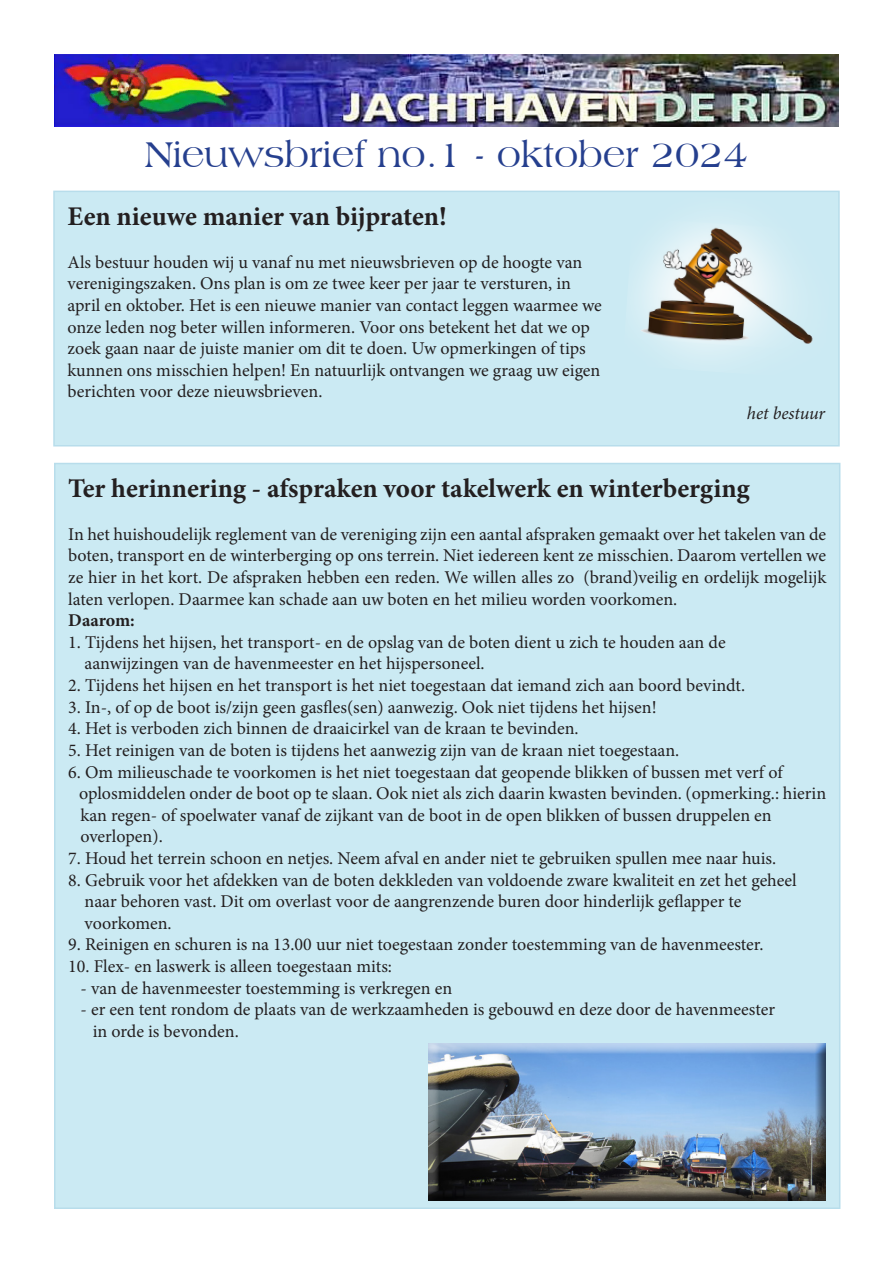
<style>
.page{position:relative;width:893px;height:1263px;background:#fff}
.page>*{position:absolute;margin:0;border:0;box-sizing:border-box;transform-origin:0 0}
.t1{font:37.5px "Americana BT";color:#253f8e}
.t2{font:700 27px "Minion Pro";color:#231f20}
.t3{font:18px/21.6px "Minion Pro";color:#231f20}
.t4{font:italic 18px "Minion Pro";letter-spacing:-.01em;color:#231f20}
.t5{font:700 18px "Minion Pro";letter-spacing:-.005em;color:#231f20}
</style>
<div class="page">
<img style="left:54px;top:54px;width:785px;height:72px">
<div style="left:54px;top:191px;width:785px;height:255px;background:#cbeaf3"></div>
<div style="left:53px;top:191px;width:787px;height:255px;border:2px solid #b8ddeb"></div>
<div style="left:55px;top:463px;width:785px;height:745px;background:#cbeaf3"></div>
<img style="left:622px;top:192px;width:214px;height:167px">
<div style="left:428px;top:1044px;width:399px;height:158px;background:#231f20;opacity:.75"></div>
<p class="t1" style="left:145px;top:132px;width:604px">Nieuwsbrief no.1 - oktober 2024</p>
<p class="t2" style="left:68px;top:197px;width:381px">Een nieuwe manier van bijpraten!</p>
<p class="t3" style="left:68px;top:251px;width:536px">Als bestuur houden wij u vanaf nu met nieuwsbrieven op de hoogte van verenigingszaken. Ons plan is om ze twee keer per jaar te versturen, in april en oktober. Het is een nieuwe manier van contact leggen waarmee we onze leden nog beter willen informeren. Voor ons betekent het dat we op zoek gaan naar de juiste manier om dit te doen. Uw opmerkingen of tips kunnen ons misschien helpen! En natuurlijk ontvangen we graag uw eigen berichten voor deze nieuwsbrieven.</p>
<p class="t4" style="left:747px;top:401px;width:80px">het bestuur</p>
<p class="t2" style="left:68px;top:469px;width:683px">Ter herinnering - afspraken voor takelwerk en winterberging</p>
<p class="t3" style="left:68px;top:523px;width:759px;text-align:justify">In het huishoudelijk reglement van de vereniging zijn een aantal afspraken gemaakt over het takelen van de boten, transport en de winterberging op ons terrein. Niet iedereen kent ze misschien. Daarom vertellen we ze hier in het kort. De afspraken hebben een reden. We willen alles zo (brand)veilig en ordelijk mogelijk laten verlopen. Daarmee kan schade aan uw boten en het milieu worden voorkomen.</p>
<p class="t5" style="left:68px;top:608px;width:68px">Daarom:</p>
<p class="t3" style="left:68px;top:631px;width:659px">1. Tijdens het hijsen, het transport- en de opslag van de boten dient u zich te houden aan de</p>
<p class="t3" style="left:85px;top:653px;width:401px">aanwijzingen van de havenmeester en het hijspersoneel.</p>
<p class="t3" style="left:68px;top:675px;width:678px">2. Tijdens het hijsen en het transport is het niet toegestaan dat iemand zich aan boord bevindt.</p>
<p class="t3" style="left:68px;top:696px;width:590px">3. In-, of op de boot is/zijn geen gasfles(sen) aanwezig. Ook niet tijdens het hijsen!</p>
<p class="t3" style="left:68px;top:718px;width:512px">4. Het is verboden zich binnen de draaicirkel van de kraan te bevinden.</p>
<p class="t3" style="left:68px;top:739px;width:612px">5. Het reinigen van de boten is tijdens het aanwezig zijn van de kraan niet toegestaan.</p>
<p class="t3" style="left:68px;top:761px;width:716px">6. Om milieuschade te voorkomen is het niet toegestaan dat geopende blikken of bussen met verf of</p>
<p class="t3" style="left:79px;top:783px;width:749px">oplosmiddelen onder de boot op te slaan. Ook niet als zich daarin kwasten bevinden. (opmerking.: hierin</p>
<p class="t3" style="left:81px;top:804px;width:693px">kan regen- of spoelwater vanaf de zijkant van de boot in de open blikken of bussen druppelen en</p>
<p class="t3" style="left:81px;top:826px;width:84px">overlopen).</p>
<p class="t3" style="left:68px;top:847px;width:710px">7. Houd het terrein schoon en netjes. Neem afval en ander niet te gebruiken spullen mee naar huis.</p>
<p class="t3" style="left:68px;top:869px;width:730px">8. Gebruik voor het afdekken van de boten dekkleden van voldoende zware kwaliteit en zet het geheel</p>
<p class="t3" style="left:85px;top:891px;width:658px">naar behoren vast. Dit om overlast voor de aangrenzende buren door hinderlijk geflapper te</p>
<p class="t3" style="left:85px;top:912px;width:89px">voorkomen.</p>
<p class="t3" style="left:68px;top:934px;width:697px">9. Reinigen en schuren is na 13.00 uur niet toegestaan zonder toestemming van de havenmeester.</p>
<p class="t3" style="left:68px;top:955px;width:325px">10. Flex- en laswerk is alleen toegestaan mits:</p>
<p class="t3" style="left:81px;top:977px;width:373px">- van de havenmeester toestemming is verkregen en</p>
<p class="t3" style="left:81px;top:999px;width:696px">- er een tent rondom de plaats van de werkzaamheden is gebouwd en deze door de havenmeester</p>
<p class="t3" style="left:93px;top:1020px;width:147px">in orde is bevonden.</p>
</div>
